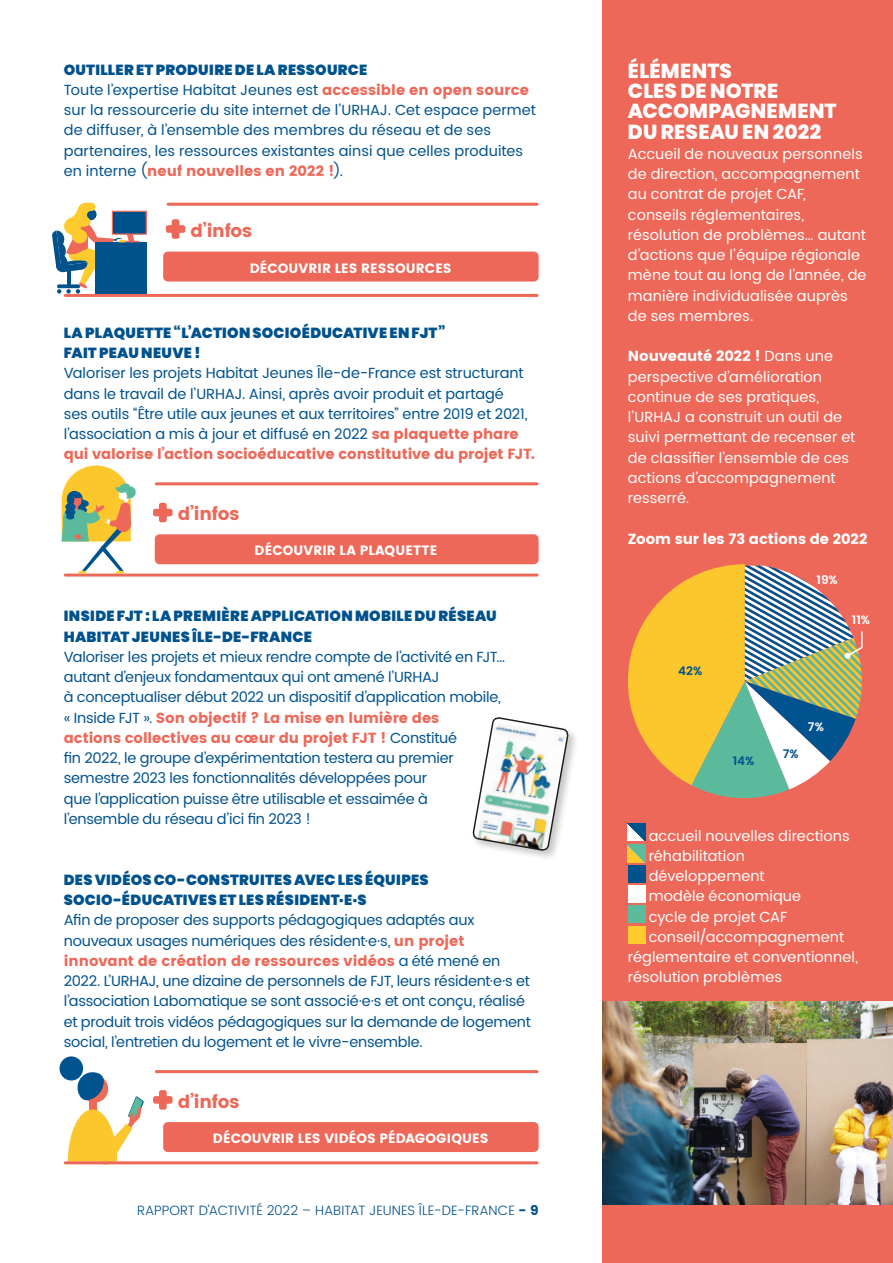
<style>
.page{position:relative;width:893px;height:1263px;background:#fff}
.page>*{position:absolute;margin:0;border:0;box-sizing:border-box;transform-origin:0 0}
.t1{font:800 20.25px/20.2px "Poppins";letter-spacing:.01em;color:#fff}
.t2{font:18px "Poppins";letter-spacing:-.005em;color:#ed6858}
.t3{font:14.7px/20.2px "Poppins";letter-spacing:-.01em;color:#00528d}
.t4{font:14.7px/20.2px "Poppins";letter-spacing:.005em;color:#fff}
.t5{font:900 14.7px/20.2px "Poppins";letter-spacing:.02em;color:#00528d}
.t6{font:14.7px "Poppins";letter-spacing:-.005em;color:#fff}
.t7{font:13.5px "Poppins";letter-spacing:.005em;color:#fff}
.t8{font:300 13.5px "Poppins";letter-spacing:-.01em;color:#00528d}
.t9{font:600 12px "Poppins";color:#00528d}
.t10{font:600 12px "Poppins";color:#fff}
.s1{font-weight:900}
.s2{color:#ed6858}
.s3{font-weight:400}
.s4{font-style:inherit}
</style>
<div class="page">
<div style="left:60px;top:1056px;width:23px;height:24px;background:#00538e;border-radius:50%"></div>
<svg style="left:68px;top:1072px;width:76px;height:93px"></svg>
<div style="left:602px;top:0;width:291px;height:1263px;background:#ed6858"></div>
<svg style="left:165px;top:219px;width:21px;height:20px"></svg>
<svg style="left:153px;top:502px;width:20px;height:21px"></svg>
<svg style="left:153px;top:1090px;width:20px;height:20px"></svg>
<svg style="left:628px;top:823px;width:17px;height:18px"></svg>
<svg style="left:628px;top:845px;width:17px;height:17px"></svg>
<div style="left:628px;top:865px;width:17px;height:17px;background:#00528d"></div>
<div style="left:628px;top:885px;width:17px;height:18px;background:#fff"></div>
<div style="left:628px;top:906px;width:17px;height:17px;background:#5cba9d"></div>
<div style="left:628px;top:926px;width:17px;height:17px;background:#feca2d"></div>
<hr style="left:168px;top:203px;width:369px;height:3px;background:#ed6858">
<hr style="left:156px;top:1070px;width:381px;height:3px;background:#ed6858">
<hr style="left:156px;top:482px;width:381px;height:3px;background:#ed6858">
<hr style="left:65px;top:1161px;width:472px;height:3px;background:#ed6858">
<hr style="left:65px;top:574px;width:472px;height:3px;background:#ed6858">
<img style="left:602px;top:1001px;width:291px;height:203px">
<div style="left:163px;top:252px;width:376px;height:30px;background:#ed6858;border-radius:5px"></div>
<div style="left:163px;top:1122px;width:376px;height:30px;background:#ed6858;border-radius:5px"></div>
<div style="left:155px;top:534px;width:384px;height:30px;background:#ed6858;border-radius:5px"></div>
<hr style="left:65px;top:294px;width:472px;height:3px;background:#ed6858">
<div style="left:471px;top:715px;width:108px;height:146px;background:#1d1d1b;opacity:.25"></div>
<img style="left:472px;top:716px;width:97px;height:135px">
<div style="left:95px;top:242px;width:51px;height:51px;background:#00528d"></div>
<div style="left:112px;top:211px;width:35px;height:24px;background:#00528d;border:1px solid #ed6858"></div>
<svg style="left:52px;top:203px;width:88px;height:91px"></svg>
<svg style="left:62px;top:465px;width:75px;height:109px"></svg>
<svg style="left:628px;top:564px;width:235px;height:234px"></svg>
<p class="t3" style="left:64px;top:60px;width:474px"><span class="s1">OUTILLER ET PRODUIRE DE LA RESSOURCE<br></span>Toute l’expertise Habitat Jeunes est <span class="s2">accessible en open source </span>sur la ressourcerie du site internet de l’URHAJ. Cet espace permet de diffuser, à l’ensemble des membres du réseau et de ses partenaires, les ressources existantes ainsi que celles produites en interne (<span class="s2">neuf nouvelles en 2022 !</span>).</p>
<p class="t2" style="left:191px;top:219px;width:63px">d’infos</p>
<p class="t7" style="left:250px;top:259px;width:203px">DÉCOUVRIR LES RESSOURCES</p>
<p class="t5" style="left:64px;top:323px;width:383px">LA PLAQUETTE “L’ACTION SOCIOÉDUCATIVE EN FJT”<br>FAIT PEAU NEUVE !</p>
<p class="t3" style="left:64px;top:364px;width:473px">Valoriser les projets Habitat Jeunes Île-de-France est structurant dans le travail de l’URHAJ. Ainsi, après avoir produit et partagé<br>ses outils “Être utile aux jeunes et aux territoires” entre 2019 et 2021, l’association a mis à jour et diffusé en 2022 <span class="s2">sa plaquette phare qui valorise l’action socioéducative constitutive du projet FJT.</span></p>
<p class="t2" style="left:178px;top:502px;width:63px">d’infos</p>
<p class="t7" style="left:255px;top:542px;width:184px">DÉCOUVRIR LA PLAQUETTE</p>
<p class="t5" style="left:64px;top:606px;width:434px">INSIDE FJT : LA PREMIÈRE APPLICATION MOBILE DU RÉSEAU<br>HABITAT JEUNES ÎLE-DE-FRANCE</p>
<p class="t3" style="left:64px;top:647px;width:443px">Valoriser les projets et mieux rendre compte de l’activité en FJT… autant d’enjeux fondamentaux qui ont amené l’URHAJ<br>à conceptualiser début 2022 un dispositif d’application mobile, « Inside FJT ». <span class="s2">Son objectif ? La mise en lumière des<br>actions collectives au cœur du projet FJT !</span> Constitué<br>fin 2022, le groupe d’expérimentation testera au premier semestre 2023 les fonctionnalités développées pour<br>que l’application puisse être utilisable et essaimée à l’ensemble du réseau d’ici fin 2023 !</p>
<p class="t5" style="left:64px;top:870px;width:366px">DES VIDÉOS CO-CONSTRUITES AVEC LES ÉQUIPES<br>SOCIO-ÉDUCATIVES ET LES RÉSIDENT·E·S</p>
<p class="t3" style="left:64px;top:910px;width:469px">Afin de proposer des supports pédagogiques adaptés aux nouveaux usages numériques des résident·e·s, <span class="s2">un projet innovant de création de ressources vidéos</span> a été mené en 2022. L’URHAJ, une dizaine de personnels de FJT, leurs résident·e·s et l’association Labomatique se sont associé·e·s et ont conçu, réalisé et produit trois vidéos pédagogiques sur la demande de logement social, l’entretien du logement et le vivre-ensemble.</p>
<p class="t2" style="left:178px;top:1090px;width:63px">d’infos</p>
<p class="t7" style="left:213px;top:1130px;width:277px">DÉCOUVRIR LES VIDÉOS PÉDAGOGIQUES</p>
<p class="t8" style="left:137px;top:1203px;width:403px">RAPPORT D’ACTIVITÉ 2022 – HABITAT JEUNES ÎLE-DE-FRANCE <span class="s3">- 9</span></p>
<h1 class="t1" style="left:628px;top:61px;width:210px">ÉLÉMENTS<br>CLES DE NOTRE<br>ACCOMPAGNEMENT<br>DU RESEAU EN 2022</h1>
<p class="t4" style="left:628px;top:143px;width:240px">Accueil de nouveaux personnels de direction, accompagnement au contrat de projet CAF, conseils réglementaires, résolution de problèmes… autant d’actions que l’équipe régionale mène tout au long de l’année, de manière individualisée auprès de ses membres.</p>
<p class="t4" style="left:628px;top:346px;width:229px"><span class="s4">Nouveauté 2022 !</span> Dans une perspective d’amélioration continue de ses pratiques, l’URHAJ a construit un outil de suivi permettant de recenser et de classifier l’ensemble de ces actions d’accompagnement resserré.</p>
<p class="t6" style="left:628px;top:529px;width:241px">Zoom sur les 73 actions de 2022</p>
<p class="t9" style="left:678px;top:666px;width:26px">42%</p>
<p class="t10" style="left:816px;top:574px;width:23px">19%</p>
<p class="t10" style="left:852px;top:614px;width:20px">11%</p>
<p class="t9" style="left:733px;top:755px;width:23px">14%</p>
<p class="t9" style="left:783px;top:748px;width:18px">7%</p>
<p class="t10" style="left:808px;top:721px;width:18px">7%</p>
<p class="t4" style="left:649px;top:825px;width:203px">accueil nouvelles directions</p>
<p class="t4" style="left:649px;top:845px;width:98px">réhabilitation</p>
<p class="t4" style="left:649px;top:866px;width:118px">développement</p>
<p class="t4" style="left:649px;top:886px;width:154px">modèle économique</p>
<p class="t4" style="left:649px;top:907px;width:140px">cycle de projet CAF</p>
<p class="t4" style="left:649px;top:927px;width:197px">conseil/accompagnement</p>
<p class="t4" style="left:628px;top:947px;width:232px">réglementaire et conventionnel,</p>
<p class="t4" style="left:628px;top:967px;width:156px">résolution problèmes</p>
</div>
